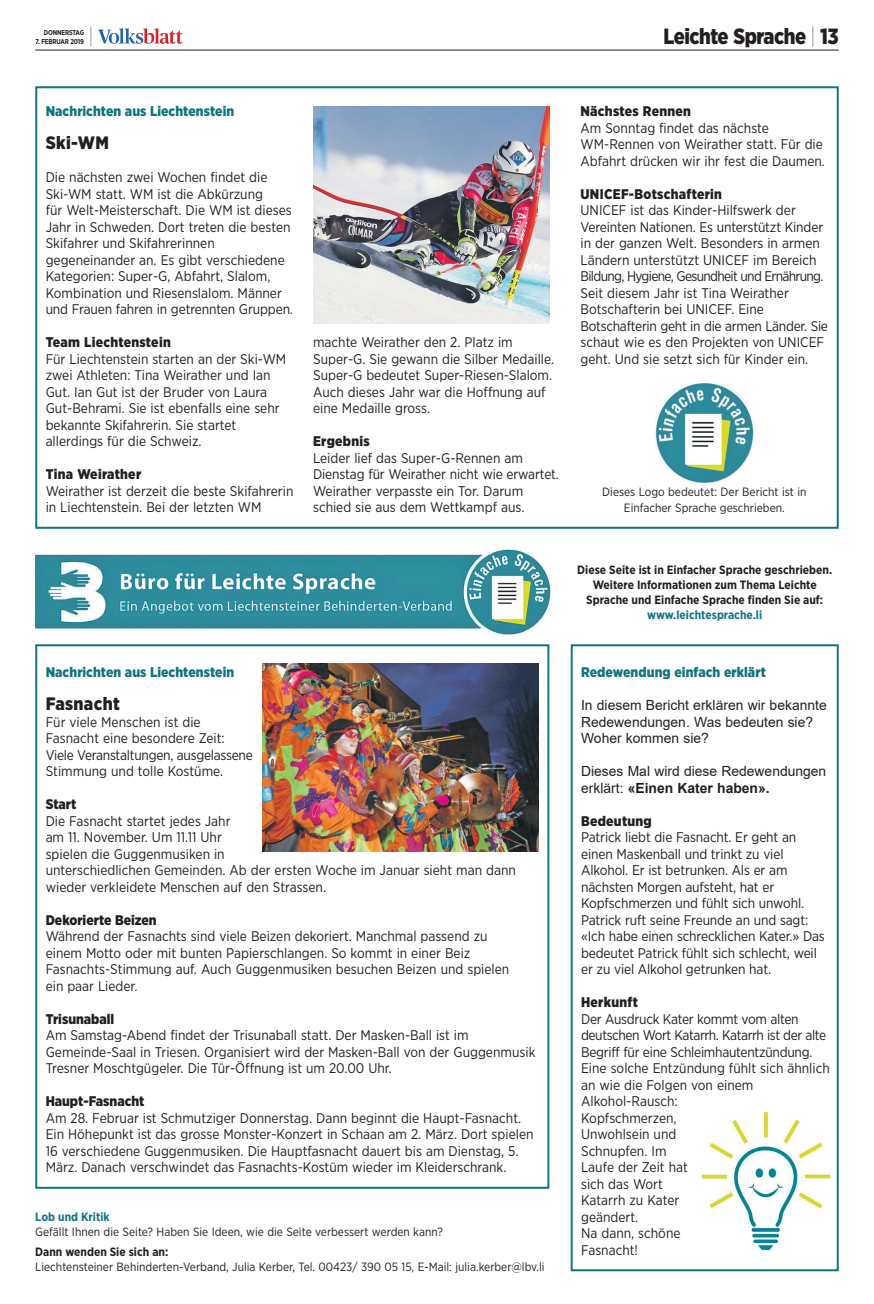
<style>
.page{position:relative;width:874px;height:1304px;background:#fff}
.page>*{position:absolute;margin:0;border:0;box-sizing:border-box;transform-origin:0 0}
.t1{font:900 22px "Gotham Narrow";letter-spacing:-.02em;color:#231f20;scale:.94 1}
.t2{font:100 22px "Gotham Narrow";color:#231f20;scale:.94 1}
.t3{font:900 18px "Gotham Narrow";letter-spacing:.02em;color:#231f20}
.t4{font:14px/16.5px "Gotham Narrow";color:#231f20}
.t5{font:14px/16.5px "Arial";color:#231f20}
.t6{font:900 14px "Gotham Narrow";letter-spacing:.02em;color:#231f20}
.t7{font:900 14px "Gotham Narrow";color:#0e7581}
.t8{font:900 14px "Gotham Narrow";color:#231f20}
.t9{font:12px/16.5px "Gotham Narrow";color:#231f20;text-align:center}
.t10{font:700 12px/15px "Gotham Narrow";color:#231f20;text-align:center}
.t11{font:700 12px "Gotham Narrow";color:#0e7581}
.t12{font:700 7px "Gotham Narrow";letter-spacing:-.02em;color:#231f20;scale:.94 1}
.s1{font-weight:100}
.s2{font-weight:700}
</style>
<div class="page">
<hr style="left:35px;top:50px;width:803px;height:1px;background:#231f20">
<svg style="left:98px;top:28px;width:84px;height:16px"></svg>
<div style="left:570px;top:644px;width:268px;height:627px;border:2px solid #0e7581"></div>
<img style="left:701px;top:1112px;width:129px;height:139px">
<img style="left:35px;top:549px;width:516px;height:85px">
<div style="left:35px;top:644px;width:514px;height:545px;border:2px solid #0e7581"></div>
<img style="left:263px;top:663px;width:275px;height:188px">
<div style="left:35px;top:86px;width:803px;height:443px;border:2px solid #0e7581"></div>
<img style="left:655px;top:383px;width:99px;height:99px">
<img style="left:313px;top:107px;width:236px;height:216px">
<h1 class="t2" style="left:88px;top:28px;width:7px">|</h1>
<h1 class="t1" style="left:663px;top:28px;width:188px">Leichte Sprache-<span class="s1">|</span>-13</h1>
<p class="t12" style="left:44px;top:30px;width:44px">DONNERSTAG</p>
<p class="t12" style="left:35px;top:39px;width:53px">7. FEBRUAR 2019</p>
<p class="t7" style="left:46px;top:106px;width:190px">Nachrichten aus Liechtenstein</p>
<p class="t3" style="left:46px;top:136px;width:65px">Ski-WM</p>
<p class="t4" style="left:46px;top:170px;width:249px">Die nächsten zwei Wochen findet die Ski-WM statt. WM ist die Abkürzung<br>für Welt-Meisterschaft. Die WM ist dieses Jahr in Schweden. Dort treten die besten Skifahrer und Skifahrerinnen gegeneinander an. Es gibt verschiedene Kategorien: Super-G, Abfahrt, Slalom, Kombination und Riesenslalom. Männer und Frauen fahren in getrennten Gruppen.</p>
<p class="t6" style="left:46px;top:337px;width:126px">Team Liechtenstein</p>
<p class="t4" style="left:46px;top:351px;width:242px">Für Liechtenstein starten an der Ski-WM zwei Athleten: Tina Weirather und Ian Gut. Ian Gut ist der Bruder von Laura Gut-Behrami. Sie ist ebenfalls eine sehr bekannte Skifahrerin. Sie startet allerdings für die Schweiz.</p>
<p class="t6" style="left:46px;top:469px;width:97px">Tina Weirather</p>
<p class="t4" style="left:46px;top:483px;width:249px">Weirather ist derzeit die beste Skifahrerin in Liechtenstein. Bei der letzten WM</p>
<p class="t4" style="left:313px;top:335px;width:242px">machte Weirather den 2. Platz im Super-G. Sie gewann die Silber Medaille.<br>Super-G bedeutet Super-Riesen-Slalom.<br>Auch dieses Jahr war die Hoffnung auf eine Medaille gross.</p>
<p class="t6" style="left:313px;top:436px;width:58px">Ergebnis</p>
<p class="t4" style="left:313px;top:450px;width:247px">Leider lief das Super-G-Rennen am Dienstag für Weirather nicht wie erwartet.<br>Weirather verpasste ein Tor. Darum schied sie aus dem Wettkampf aus.</p>
<p class="t6" style="left:580px;top:106px;width:112px">Nächstes Rennen</p>
<p class="t4" style="left:580px;top:120px;width:246px">Am Sonntag findet das nächste<br>WM-Rennen von Weirather statt. Für die<br>Abfahrt drücken wir ihr fest die Daumen.</p>
<p class="t6" style="left:580px;top:189px;width:143px">UNICEF-Botschafterin</p>
<p class="t4" style="left:580px;top:203px;width:249px">UNICEF ist das Kinder-Hilfswerk der Vereinten Nationen. Es unterstützt Kinder in der ganzen Welt. Besonders in armen Ländern unterstützt UNICEF im Bereich Bildung, Hygiene, Gesundheit und Ernährung.<br>Seit diesem Jahr ist Tina Weirather Botschafterin bei UNICEF. Eine Botschafterin geht in die armen Länder. Sie schaut wie es den Projekten von UNICEF geht. Und sie setzt sich für Kinder ein.</p>
<p class="t9" style="left:602px;top:484px;width:206px">Dieses Logo bedeutet: Der Bericht ist in<br>Einfacher Sprache geschrieben.</p>
<p class="t7" style="left:46px;top:667px;width:190px">Nachrichten aus Liechtenstein</p>
<p class="t3" style="left:46px;top:697px;width:76px">Fasnacht</p>
<p class="t4" style="left:46px;top:714px;width:208px">Für viele Menschen ist die<br>Fasnacht eine besondere Zeit:<br>Viele Veranstaltungen, ausgelassene<br>Stimmung und tolle Kostüme.</p>
<p class="t6" style="left:46px;top:799px;width:32px">Start</p>
<p class="t4" style="left:46px;top:813px;width:471px">Die Fasnacht startet jedes Jahr<br>am 11. November. Um 11.11 Uhr<br>spielen die Guggenmusiken in<br>unterschiedlichen Gemeinden. Ab der ersten Woche im Januar sieht man dann wieder verkleidete Menschen auf den Strassen.</p>
<p class="t8" style="left:46px;top:915px;width:112px">Dekorierte Beizen</p>
<p class="t4" style="left:46px;top:929px;width:465px">Während der Fasnachts sind viele Beizen dekoriert. Manchmal passend zu einem Motto oder mit bunten Papierschlangen. So kommt in einer Beiz Fasnachts-Stimmung auf. Auch Guggenmusiken besuchen Beizen und spielen ein paar Lieder.</p>
<p class="t8" style="left:46px;top:1014px;width:70px">Trisunaball</p>
<p class="t4" style="left:46px;top:1028px;width:491px">Am Samstag-Abend findet der Trisunaball statt. Der Masken-Ball ist im<br>Gemeinde-Saal in Triesen. Organisiert wird der Masken-Ball von der Guggenmusik<br>Tresner Moschtgügeler. Die Tür-Öffnung ist um 20.00 Uhr.</p>
<p class="t8" style="left:46px;top:1096px;width:100px">Haupt-Fasnacht</p>
<p class="t4" style="left:46px;top:1110px;width:489px">Am 28. Februar ist Schmutziger Donnerstag. Dann beginnt die Haupt-Fasnacht.<br>Ein Höhepunkt ist das grosse Monster-Konzert in Schaan am 2. März. Dort spielen 16 verschiedene Guggenmusiken. Die Hauptfasnacht dauert bis am Dienstag, 5.<br>März. Danach verschwindet das Fasnachts-Kostüm wieder im Kleiderschrank.</p>
<p class="t11" style="left:35px;top:1212px;width:76px">Lob und Kritik</p>
<p class="t9" style="left:35px;top:1224px;width:409px">Gefällt Ihnen die Seite? Haben Sie Ideen, wie die Seite verbessert werden kann?</p>
<p class="t10" style="left:35px;top:1245px;width:134px">Dann wenden Sie sich an:</p>
<p class="t9" style="left:35px;top:1259px;width:510px">Liechtensteiner Behinderten-Verband, Julia Kerber, Tel. 00423/ 390 05 15, E-Mail: julia.kerber@lbv.li</p>
<p class="t10" style="left:577px;top:563px;width:256px">Diese Seite ist in Einfacher Sprache geschrieben.<br>Weitere Informationen zum Thema Leichte<br>Sprache und Einfache Sprache finden Sie auf:</p>
<p class="t11" style="left:646px;top:610px;width:116px">www.leichtesprache.li</p>
<p class="t7" style="left:581px;top:667px;width:186px">Redewendung einfach erklärt</p>
<p class="t5" style="left:581px;top:697px;width:247px">In diesem Bericht erklären wir bekannte<br>Redewendungen. Was bedeuten sie?<br>Woher kommen sie?</p>
<p class="t5" style="left:581px;top:763px;width:246px">Dieses Mal wird diese Redewendungen erklärt: <span class="s2">«Einen Kater haben».</span></p>
<p class="t6" style="left:581px;top:816px;width:72px">Bedeutung</p>
<p class="t4" style="left:581px;top:830px;width:245px">Patrick liebt die Fasnacht. Er geht an einen Maskenball und trinkt zu viel Alkohol. Er ist betrunken. Als er am nächsten Morgen aufsteht, hat er Kopfschmerzen und fühlt sich unwohl.<br>Patrick ruft seine Freunde an und sagt: «Ich habe einen schrecklichen Kater.» Das bedeutet Patrick fühlt sich schlecht, weil er zu viel Alkohol getrunken hat.</p>
<p class="t6" style="left:581px;top:997px;width:58px">Herkunft</p>
<p class="t4" style="left:581px;top:1011px;width:250px">Der Ausdruck Kater kommt vom alten deutschen Wort Katarrh. Katarrh ist der alte<br>Begriff für eine Schleimhautentzündung.<br>Eine solche Entzündung fühlt sich ähnlich an wie die Folgen von einem<br>Alkohol-Rausch:<br>Kopfschmerzen,<br>Unwohlsein und<br>Schnupfen. Im<br>Laufe der Zeit hat<br>sich das Wort<br>Katarrh zu Kater<br>geändert.<br>Na dann, schöne<br>Fasnacht!</p>
</div>
